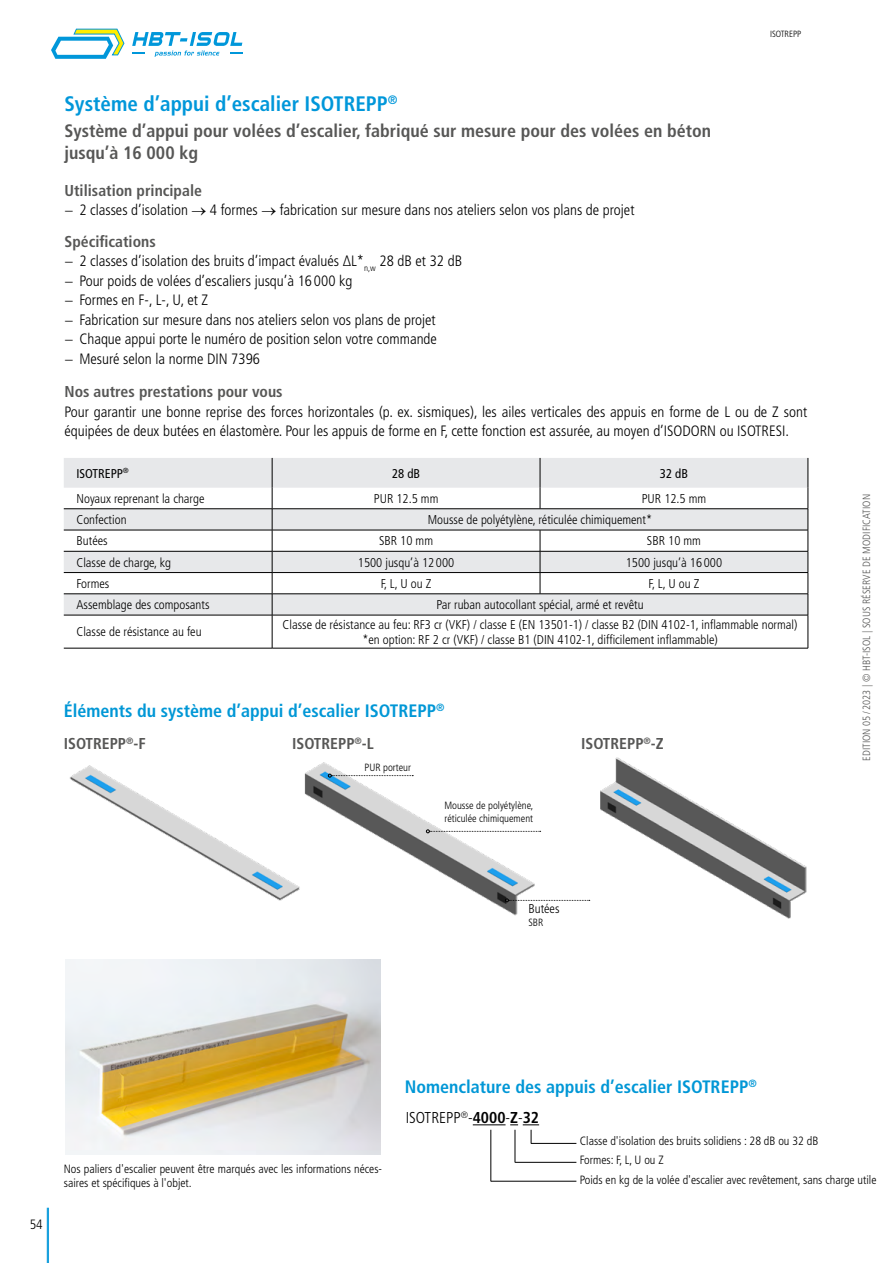
<style>
.page{position:relative;width:893px;height:1263px;background:#fff}
.page>*{position:absolute;margin:0;border:0;box-sizing:border-box;transform-origin:0 0}
.Kapiteltitel_blau{font:700 condensed 21px "Frutiger LT Std";color:#0097da}
.Untertitel_grau{font:700 condensed 18px "Frutiger LT Std";color:#575756}
.Untertitel_blau{font:700 condensed 18px "Frutiger LT Std";color:#0097d6}
.Untertitel_grau_klei{font:700 condensed 15.75px "Frutiger LT Std";color:#575756}
.Produktbezeichnung_g{font:700 condensed 15.75px "Frutiger LT Std";color:#575756}
.t1{font:300 condensed 15.75px "Frutiger LT Std";color:#000}
.Fliesstext_schwarz{font:300 condensed 15px/19.5px "Frutiger LT Std";color:#000}
.t2{font:300 condensed 13.5px "Frutiger LT Std";color:#000}
.Fliesstext__Tabelle{font:300 condensed 12.75px "Frutiger LT Std";color:#000}
.Titel__KopeTabelle{font:condensed 12.75px "Frutiger LT Std";color:#000}
.Titel__KopeTabelle-2{font:300 condensed 12.75px "Frutiger LT Std";color:#000}
.Bildlegende_links{font:300 condensed 12px "Frutiger LT Std";color:#000}
.Bildlegende{font:300 condensed 12px/14.4px "Frutiger LT Std";color:#000}
.Bildlegende_links-2{font:300 condensed 10.5px "Frutiger LT Std";color:#000}
.t3{font:300 condensed 10.5px "Frutiger LT Std";letter-spacing:.005em;color:#575756}
.Produktbezeichnung_g-2{font:700 condensed 9.15px "Frutiger LT Std";color:#575756}
.Querverweis{font:300 condensed 9px "Frutiger LT Std";color:#000}
.s1{font-weight:700}
</style>
<div class="page">
<svg style="left:132px;top:32px;width:110px;height:25px"></svg>
<svg style="left:51px;top:29px;width:73px;height:30px"></svg>
<hr style="left:47px;top:1208px;width:2px;height:55px;background:#0097da">
<img style="left:69px;top:765px;width:231px;height:135px">
<img style="left:600px;top:757px;width:207px;height:162px">
<img style="left:304px;top:762px;width:231px;height:154px">
<svg style="left:328px;top:774px;width:85px;height:3px"></svg>
<svg style="left:426px;top:829px;width:115px;height:4px"></svg>
<svg style="left:505px;top:898px;width:85px;height:4px"></svg>
<svg style="left:344px;top:762px;width:3px;height:6px"></svg>
<hr style="left:473px;top:1124px;width:33px;height:1px;background:#000">
<hr style="left:491px;top:1130px;width:1px;height:51px;background:#000">
<hr style="left:491px;top:1181px;width:85px;height:1px;background:#000">
<hr style="left:515px;top:1130px;width:1px;height:32px;background:#000">
<hr style="left:515px;top:1162px;width:61px;height:1px;background:#000">
<svg style="left:510px;top:1124px;width:29px;height:19px"></svg>
<hr style="left:531px;top:1143px;width:45px;height:1px;background:#000">
<svg style="left:64px;top:458px;width:744px;height:157px;fill:#e7e8ea"></svg>
<hr style="left:272px;top:458px;width:1px;height:30px;background:#000">
<hr style="left:540px;top:458px;width:1px;height:30px;background:#000">
<svg style="left:540px;top:488px;width:1px;height:20px"></svg>
<hr style="left:64px;top:508px;width:208px;height:1px;background:#000">
<hr style="left:272px;top:508px;width:268px;height:1px;background:#000">
<hr style="left:540px;top:508px;width:268px;height:1px;background:#000">
<hr style="left:64px;top:530px;width:208px;height:1px;background:#000">
<hr style="left:272px;top:530px;width:268px;height:1px;background:#000">
<hr style="left:540px;top:530px;width:268px;height:1px;background:#000">
<hr style="left:64px;top:551px;width:208px;height:1px;background:#000">
<hr style="left:272px;top:551px;width:268px;height:1px;background:#000">
<hr style="left:540px;top:551px;width:268px;height:1px;background:#000">
<hr style="left:64px;top:572px;width:208px;height:1px;background:#000">
<hr style="left:272px;top:572px;width:268px;height:1px;background:#000">
<hr style="left:540px;top:572px;width:268px;height:1px;background:#000">
<svg style="left:540px;top:530px;width:1px;height:63px"></svg>
<hr style="left:64px;top:593px;width:208px;height:1px;background:#000">
<hr style="left:64px;top:615px;width:208px;height:1px;background:#000">
<hr style="left:64px;top:648px;width:208px;height:1px;background:#000">
<hr style="left:808px;top:458px;width:1px;height:30px;background:#000">
<hr style="left:272px;top:593px;width:268px;height:1px;background:#000">
<svg style="left:272px;top:488px;width:1px;height:127px"></svg>
<hr style="left:540px;top:593px;width:268px;height:1px;background:#000">
<svg style="left:808px;top:488px;width:1px;height:127px"></svg>
<hr style="left:272px;top:615px;width:268px;height:1px;background:#000">
<hr style="left:272px;top:615px;width:1px;height:33px;background:#000">
<hr style="left:540px;top:615px;width:268px;height:1px;background:#000">
<hr style="left:808px;top:615px;width:1px;height:33px;background:#000">
<hr style="left:272px;top:648px;width:268px;height:1px;background:#000">
<hr style="left:540px;top:648px;width:268px;height:1px;background:#000">
<img style="left:66px;top:959px;width:314px;height:196px">
<p class="Querverweis" style="left:770px;top:28px;width:33px">ISOTREPP</p>
<p class="Kapiteltitel_blau" style="left:64px;top:92px;width:334px">Système d’appui d’escalier ISOTREPP<sup>®</sup></p>
<p class="Untertitel_grau" style="left:64px;top:120px;width:648px">Système d’appui pour volées d’escalier, fabriqué sur mesure pour des volées en béton</p>
<p class="Untertitel_grau" style="left:64px;top:142px;width:135px">jusqu’à 16 000 kg</p>
<p class="Untertitel_grau_klei" style="left:64px;top:181px;width:139px">Utilisation principale</p>
<p class="Fliesstext_schwarz" style="left:64px;top:200px;width:572px">− 2 classes d’isolation → 4 formes → fabrication sur mesure dans nos ateliers selon vos plans de projet</p>
<p class="Untertitel_grau_klei" style="left:64px;top:232px;width:93px">Spécifications</p>
<p class="Fliesstext_schwarz" style="left:64px;top:251px;width:399px">− 2 classes d’isolation des bruits d’impact évalués ∆L*<sub>n,w</sub> 28 dB et 32 dB</p>
<p class="Fliesstext_schwarz" style="left:64px;top:271px;width:290px">− Pour poids de volées d’escaliers jusqu’à 16 000 kg</p>
<p class="Fliesstext_schwarz" style="left:64px;top:290px;width:145px">− Formes en F-, L-, U, et Z</p>
<p class="Fliesstext_schwarz" style="left:64px;top:310px;width:373px">− Fabrication sur mesure dans nos ateliers selon vos plans de projet</p>
<p class="Fliesstext_schwarz" style="left:64px;top:329px;width:374px">− Chaque appui porte le numéro de position selon votre commande</p>
<p class="Fliesstext_schwarz" style="left:64px;top:349px;width:197px">− Mesuré selon la norme DIN 7396</p>
<p class="Untertitel_grau_klei" style="left:64px;top:382px;width:220px">Nos autres prestations pour vous</p>
<p class="Fliesstext_schwarz" style="left:64px;top:402px;width:744px">Pour garantir une bonne reprise des forces horizontales (p. ex. sismiques), les ailes verticales des appuis en forme de L ou de Z sont équipées de deux butées en élastomère. Pour les appuis de forme en F, cette fonction est assurée, au moyen d’ISODORN ou ISOTRESI.</p>
<p class="Titel__KopeTabelle" style="left:77px;top:466px;width:54px">ISOTREPP<sup>®</sup></p>
<p class="Titel__KopeTabelle" style="left:392px;top:466px;width:30px">28 dB</p>
<p class="Titel__KopeTabelle" style="left:660px;top:466px;width:30px">32 dB</p>
<p class="Fliesstext__Tabelle" style="left:77px;top:491px;width:129px">Noyaux reprenant la charge</p>
<p class="Fliesstext__Tabelle" style="left:374px;top:491px;width:66px">PUR 12.5 mm</p>
<p class="Fliesstext__Tabelle" style="left:642px;top:491px;width:66px">PUR 12.5 mm</p>
<p class="Fliesstext__Tabelle" style="left:77px;top:512px;width:52px">Confection</p>
<p class="Fliesstext__Tabelle" style="left:428px;top:512px;width:226px">Mousse de polyétylène, réticulée chimiquement*</p>
<p class="Fliesstext__Tabelle" style="left:77px;top:534px;width:33px">Butées</p>
<p class="Fliesstext__Tabelle" style="left:379px;top:534px;width:56px">SBR 10 mm</p>
<p class="Fliesstext__Tabelle" style="left:647px;top:534px;width:56px">SBR 10 mm</p>
<p class="Fliesstext__Tabelle" style="left:77px;top:555px;width:96px">Classe de charge, kg</p>
<p class="Fliesstext__Tabelle" style="left:358px;top:555px;width:98px">1500 jusqu’à 12 000</p>
<p class="Titel__KopeTabelle-2" style="left:626px;top:555px;width:98px">1500 jusqu’à 16 000</p>
<p class="Fliesstext__Tabelle" style="left:77px;top:576px;width:34px">Formes</p>
<p class="Fliesstext__Tabelle" style="left:381px;top:576px;width:52px">F, L, U ou Z</p>
<p class="Fliesstext__Tabelle" style="left:649px;top:576px;width:52px">F, L, U ou Z</p>
<p class="Fliesstext__Tabelle" style="left:77px;top:598px;width:134px">Assemblage des composants</p>
<p class="Fliesstext__Tabelle" style="left:436px;top:598px;width:209px">Par ruban autocollant spécial, armé et revêtu</p>
<p class="Fliesstext__Tabelle" style="left:77px;top:625px;width:127px">Classe de résistance au feu</p>
<p class="Fliesstext__Tabelle" style="left:283px;top:617px;width:516px">Classe de résistance au feu: RF3 cr (VKF) / classe E (EN 13501-1) / classe B2 (DIN 4102-1, inflammable normal)</p>
<p class="Fliesstext__Tabelle" style="left:362px;top:632px;width:357px">*en option: RF 2 cr (VKF) / classe B1 (DIN 4102-1, difficilement inflammable)</p>
<p class="Untertitel_blau" style="left:64px;top:700px;width:382px">Éléments du système d’appui d’escalier ISOTREPP<sup>®</sup></p>
<p class="Produktbezeichnung_g" style="left:64px;top:734px;width:83px">ISOTREPP<sup>®</sup>-F</p>
<p class="Produktbezeichnung_g" style="left:362px;top:734px;width:13px">-L</p>
<p class="Produktbezeichnung_g" style="left:292px;top:734px;width:64px">ISOTREPP</p>
<p class="Produktbezeichnung_g-2" style="left:355px;top:735px;width:9px">®</p>
<p class="Bildlegende_links-2" style="left:364px;top:762px;width:48px">PUR porteur</p>
<p class="Bildlegende_links-2" style="left:444px;top:799px;width:90px">Mousse de polyétylène,</p>
<p class="Bildlegende_links-2" style="left:444px;top:812px;width:90px">réticulée chimiquement</p>
<p class="Produktbezeichnung_g" style="left:581px;top:734px;width:84px">ISOTREPP<sup>®</sup>-Z</p>
<p class="Fliesstext__Tabelle" style="left:528px;top:902px;width:33px">Butées</p>
<p class="Bildlegende_links-2" style="left:528px;top:916px;width:16px">SBR</p>
<p class="t3" style="left:861px;top:761px;width:268px;rotate:-90deg">EDITION 05 / 2023 | © HBT-ISOL | SOUS RÉSERVE DE MODIFICATION</p>
<p class="t2" style="left:30px;top:1216px;width:14px">54</p>
<p class="Bildlegende" style="left:64px;top:1161px;width:320px">Nos paliers d'escalier peuvent être marqués avec les informations néces&shy;saires et spécifiques à l'objet.</p>
<p class="Untertitel_blau" style="left:405px;top:1076px;width:353px">Nomenclature des appuis d’escalier ISOTREPP<sup>®</sup></p>
<p class="Bildlegende_links" style="left:580px;top:1134px;width:240px">Classe d'isolation des bruits solidiens : 28 dB ou 32 dB</p>
<p class="Bildlegende_links" style="left:580px;top:1153px;width:85px">Formes: F, L, U ou Z</p>
<p class="Bildlegende_links" style="left:580px;top:1173px;width:298px">Poids en kg de la volée d'escalier avec revêtement, sans charge utile</p>
<p class="t1" style="left:406px;top:1109px;width:135px">ISOTREPP<sup>®</sup>-<span class="s1">4000</span>-<span class="s1">Z</span>-<span class="s1">32</span></p>
</div>
